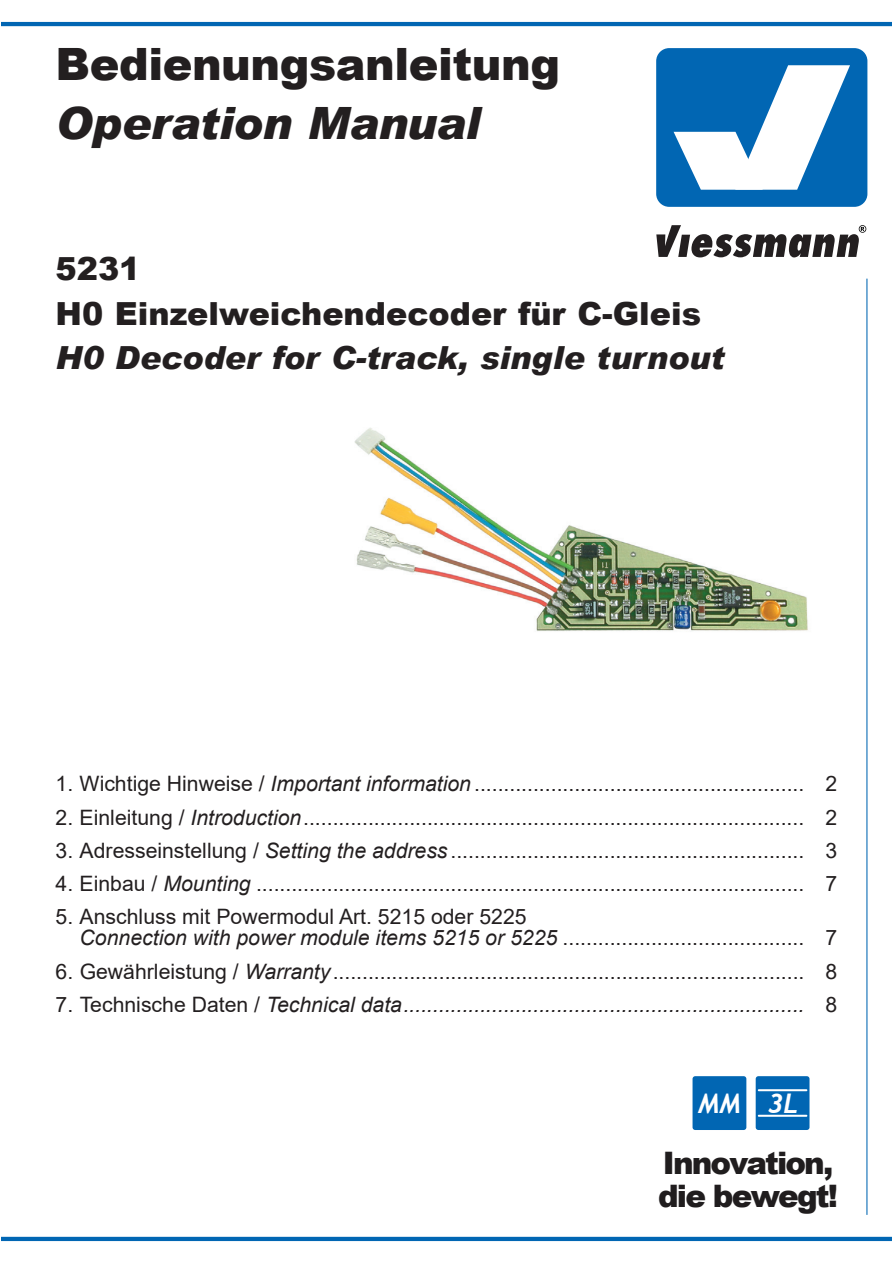
<style>
.page{position:relative;width:893px;height:1263px;background:#fff}
.page>*{position:absolute;margin:0;border:0;box-sizing:border-box;transform-origin:0 0}
.t1{font:900 44.55px "Arial";letter-spacing:-.01em;color:#231f20}
.t2{font:italic 900 44.55px "Arial";letter-spacing:-.01em;color:#231f20}
.t3{font:900 31.8px/44.4px "Arial";color:#231f20}
.t4{font:italic 900 31.8px "Arial";color:#231f20}
.t5{font:900 31.05px/32.8px "Arial";letter-spacing:-.06em;color:#201d1e}
.t6{font:italic 700 27px "Trebuchet";color:#fff}
.t7{font:21.15px/21.1px "Arial";color:#231f20}
.t8{font:italic 21.15px "Arial";color:#231f20}
.s1{font-style:italic}
.s2{font-style:normal}
</style>
<div class="page">
<hr style="left:1px;top:1237px;width:890px;height:4px;background:#0166b3">
<hr style="left:1px;top:22px;width:890px;height:4px;background:#0166b3">
<hr style="left:866px;top:279px;width:1px;height:936px;background:#0166b3">
<div style="left:656px;top:48px;width:211px;height:159px;background:#0166b3;border-radius:13px"></div>
<svg style="left:674px;top:65px;width:176px;height:125px"></svg>
<svg style="left:656px;top:225px;width:210px;height:32px"></svg>
<img style="left:354px;top:428px;width:454px;height:203px">
<div style="left:756px;top:1076px;width:53px;height:54px;background:#0166b3;border-radius:3px"></div>
<hr style="left:758px;top:1089px;width:49px;height:2px;background:#fff">
<hr style="left:758px;top:1115px;width:49px;height:2px;background:#fff">
<div style="left:692px;top:1076px;width:54px;height:54px;background:#0166b3;border-radius:3px"></div>
<h1 class="t1" style="left:56px;top:32px;width:506px">Bedienungsanleitung</h1>
<h1 class="t2" style="left:56px;top:96px;width:426px">Operation Manual</h1>
<h2 class="t3" style="left:56px;top:246px;width:647px">5231<br>H0 Einzelweichendecoder für C-Gleis</h2>
<h2 class="t4" style="left:56px;top:338px;width:670px">H0 Decoder for C-track, single turnout</h2>
<p class="t7" style="left:56px;top:773px;width:783px">1. Wichtige Hinweise / <span class="s1">Important information</span> ........................................................ 2</p>
<p class="t7" style="left:56px;top:806px;width:783px">2. Einleitung / <span class="s1">Introduction</span>..................................................................................... 2</p>
<p class="t7" style="left:56px;top:840px;width:783px">3. Adresseinstellung / <span class="s1">Setting the address</span> ............................................................ 3</p>
<p class="t7" style="left:56px;top:873px;width:783px">4. Einbau / <span class="s1">Mounting</span> ............................................................................................. 7</p>
<p class="t7" style="left:80px;top:906px;width:759px;text-indent:-24px">5. Anschluss mit Powermodul Art. 5215 oder 5225<br><span class="s1">Connection with power module items 5215 or 5225</span> ......................................... 7</p>
<p class="t7" style="left:56px;top:960px;width:783px">6. Gewährleistung / <span class="s1">Warranty</span>................................................................................ 8</p>
<p class="t8" style="left:56px;top:991px;width:783px"><span class="s2">7. Technische Daten /</span> Technical data.................................................................... <span class="s2">8</span></p>
<p class="t6" style="left:698px;top:1086px;width:101px">MM 3L</p>
<h3 class="t5" style="left:658px;top:1145px;width:182px">Innovation, die bewegt!</h3>
</div>
